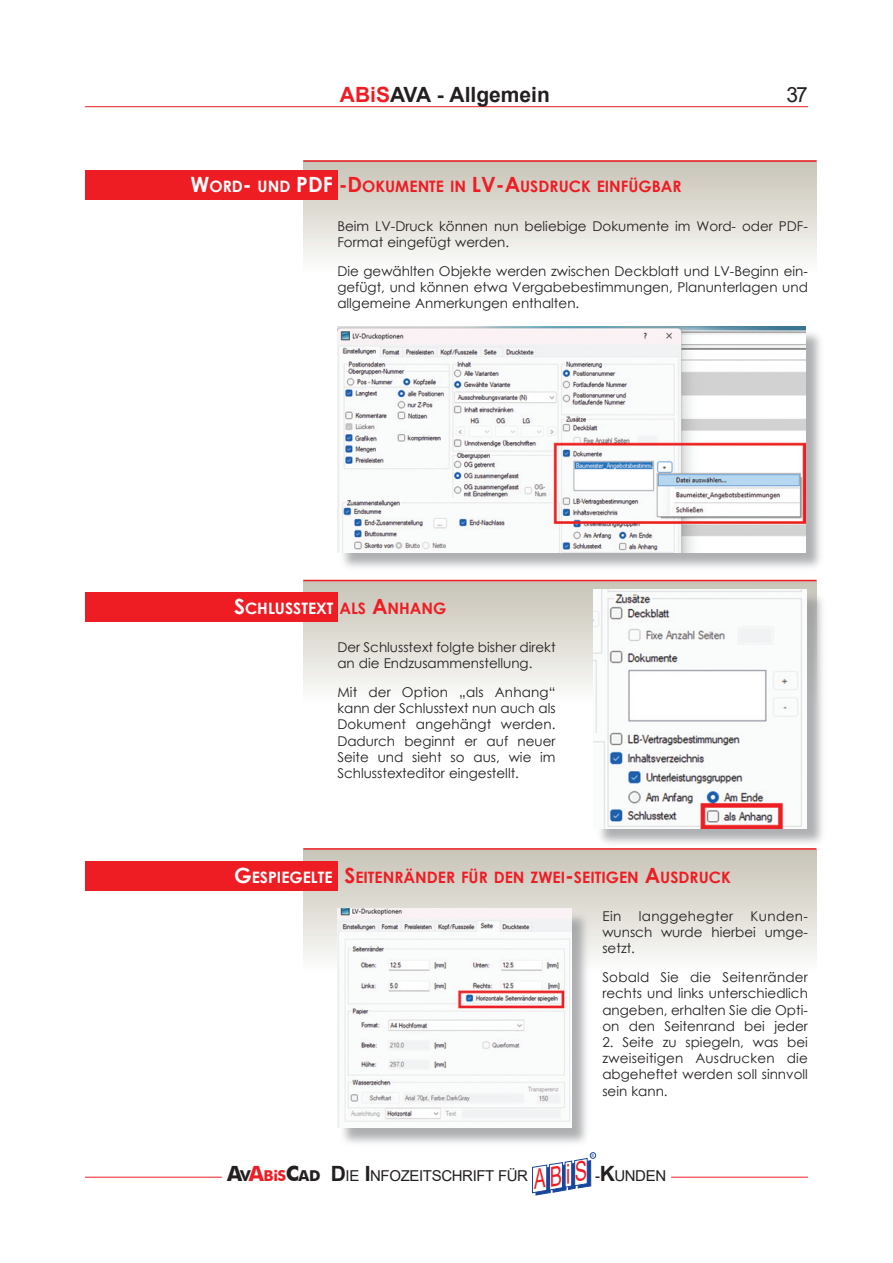
<style>
.page{position:relative;width:893px;height:1263px;background:#fff}
.page>*{position:absolute;margin:0;border:0;box-sizing:border-box;transform-origin:0 0}
.t1{font:italic 27px "Arial";color:#ee1d23;scale:.65 1}
.t2{font:700 21px "Arial";color:#231f20}
.t3{font:21px "Arial";color:#231f20}
.t4{font:700 15.75px "Century Gothic";color:#ee1d23}
.t5{font:700 15.75px "Century Gothic";color:#fff}
.t6{font:15px "Arial";letter-spacing:-.025em;color:#231f20}
.t7{font:13.5px/16.2px "Century Gothic";color:#231f20;text-align:justify}
.t8{font:13.5px "Century Gothic";letter-spacing:.025em;color:#231f20}
.t9{font:4.5px "Times New Roman";color:#18469d}
.s1{color:#ee1d23}
.s2{font-size:21px;color:#fff}
.s3{color:#fff}
.s4{font-size:21px}
.s5{font-size:21px;color:#ee1d23}
.s6{font-family:"Futura BT";font-weight:700;font-size:21px}
.s7{font-family:"Futura BT";font-weight:700}
.s8{font-family:"Futura BT";font-weight:700;font-size:21px;color:#ee1d23}
.s9{font-family:"Futura BT";font-weight:700;color:#ee1d23}
.s10{font-weight:700;font-size:21px}
</style>
<div class="page">
<hr style="left:85px;top:1177px;width:137px;height:1px;background:#ee1d23">
<hr style="left:671px;top:1177px;width:137px;height:1px;background:#ee1d23">
<svg style="left:532px;top:1152px;width:64px;height:44px"></svg>
<hr style="left:85px;top:106px;width:723px;height:1px;background:#ee1d23">
<div style="left:303px;top:160px;width:513px;height:111px;background:linear-gradient(to bottom,#c7c2b5,#fbfcfa)"></div>
<hr style="left:303px;top:160px;width:513px;height:2px;background:#ee1d23">
<div style="left:303px;top:581px;width:513px;height:122px;background:linear-gradient(to bottom,#c8c2b5,#fbfcfa)"></div>
<hr style="left:303px;top:580px;width:513px;height:1px;background:#ee1d23">
<div style="left:303px;top:849px;width:513px;height:122px;background:linear-gradient(to bottom,#c7c2b5,#fbfbfa)"></div>
<hr style="left:303px;top:848px;width:513px;height:2px;background:#ee1d23">
<div style="left:85px;top:170px;width:252px;height:30px;background:#ee1d23"></div>
<div style="left:85px;top:592px;width:252px;height:30px;background:#ee1d23"></div>
<div style="left:85px;top:861px;width:252px;height:29px;background:#ee1d23"></div>
<div style="left:339px;top:328px;width:486px;height:244px;background:#939598;opacity:.75"></div>
<img style="left:337px;top:327px;width:468px;height:225px">
<div style="left:594px;top:591px;width:233px;height:258px;background:#939598;opacity:.75"></div>
<img style="left:594px;top:589px;width:212px;height:239px">
<div style="left:339px;top:910px;width:253px;height:238px;background:#939598;opacity:.75"></div>
<img style="left:337px;top:909px;width:234px;height:218px">
<p class="t2" style="left:340px;top:80px;width:212px"><span class="s1">ABiS</span>AVA - Allgemein</p>
<p class="t3" style="left:786px;top:80px;width:23px">37</p>
<p class="t4" style="left:191px;top:175px;width:493px"><span class="s2">W</span><span class="s3">ORD</span><span class="s2">-</span> <span class="s3">UND</span> <span class="s2">PDF</span> <span class="s4">-D</span>OKUMENTE IN <span class="s4">LV-A</span>USDRUCK EINFÜGBAR</p>
<p class="t7" style="left:337px;top:217px;width:472px">Beim LV-Druck können nun beliebige Dokumente im Word- oder PDF-<br>Format eingefügt werden.</p>
<p class="t7" style="left:337px;top:263px;width:472px">Die gewählten Objekte werden zwischen Deckblatt und LV-Beginn ein&shy;gefügt, und können etwa Vergabebestimmungen, Planunterlagen und allgemeine Anmerkungen enthalten.</p>
<p class="t5" style="left:234px;top:597px;width:214px"><span class="s4">S</span>CHLUSSTEXT <span class="s1">ALS</span> <span class="s5">A</span><span class="s1">NHANG</span></p>
<p class="t7" style="left:337px;top:639px;width:220px">Der Schlusstext folgte bisher direkt an die Endzusammenstellung.</p>
<p class="t7" style="left:337px;top:684px;width:220px">Mit der Option „als Anhang“ kann der Schlusstext nun auch als Dokument angehängt werden.<br>Dadurch beginnt er auf neuer Seite und sieht so aus, wie im Schlusstexteditor eingestellt.</p>
<p class="t4" style="left:234px;top:865px;width:498px"><span class="s2">G</span><span class="s3">ESPIEGELTE</span> <span class="s4">S</span>EITENRÄNDER FÜR DEN ZWEI<span class="s4">-</span>SEITIGEN <span class="s4">A</span>USDRUCK</p>
<p class="t7" style="left:602px;top:908px;width:20px">Ein</p>
<p class="t8" style="left:639px;top:906px;width:96px">langgehegter</p>
<p class="t7" style="left:602px;top:908px;width:207px;text-indent:148px">Kunden&shy;wunsch wurde hierbei umge&shy;setzt.</p>
<p class="t7" style="left:602px;top:969px;width:207px">Sobald Sie die Seitenränder rechts und links unterschiedlich angeben, erhalten Sie die Opti&shy;on den Seitenrand bei jeder</p>
<p class="t7" style="left:602px;top:1034px;width:207px">2. Seite zu spiegeln, was bei zweiseitigen Ausdrucken die abgeheftet werden soll sinnvoll sein kann.</p>
<p class="t9" style="left:591px;top:1152px;width:5px">R</p>
<p class="t1" style="left:529px;top:1162px;width:85px;rotate:-10deg">ABiS</p>
<p class="t6" style="left:227px;top:1166px;width:303px"><span class="s6">A</span><span class="s7">V</span><span class="s8">A</span><span class="s9">BiS</span><span class="s6">C</span><span class="s7">AD</span> <span class="s10">D</span>IE <span class="s10">I</span>NFOZEITSCHRIFT FÜR</p>
<p class="t6" style="left:595px;top:1166px;width:73px">-<span class="s10">K</span>UNDEN</p>
</div>
